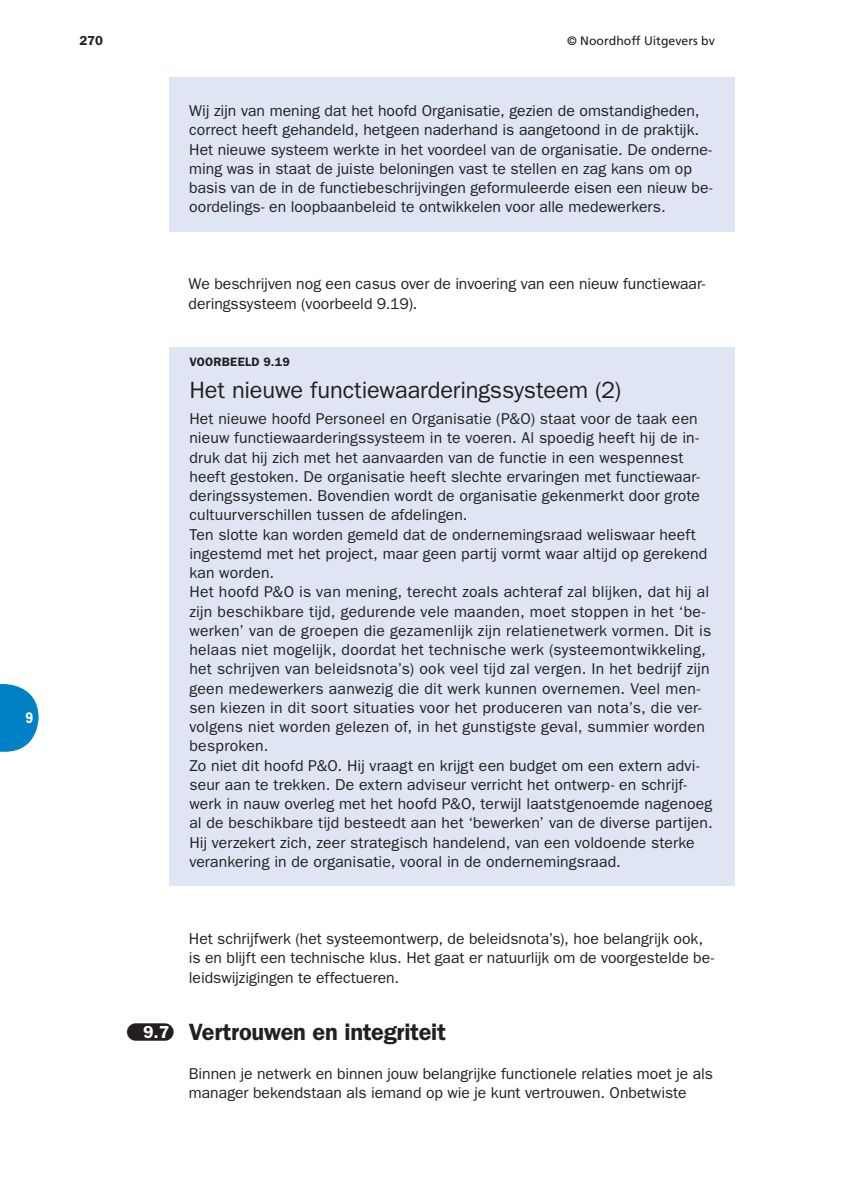
<style>
.page{position:relative;width:844px;height:1191px;background:#fff}
.page>*{position:absolute;margin:0;border:0;box-sizing:border-box;transform-origin:0 0}
.t1{font:23.62px "ITC Franklin Gothic Std";letter-spacing:-.005em;color:#231f20}
.t2{font:600 23.62px "ITC Franklin Gothic Std";letter-spacing:-.01em;color:#231f20}
.t3{font:15.75px/19.2px "ITC Franklin Gothic Std";letter-spacing:.01em;color:#231f20}
.t4{font:15.75px "ITC Franklin Gothic Std Dm Cd";color:#fff}
.t5{font:600 13.12px "ITC Franklin Gothic Std";color:#231f20}
.t6{font:12.25px "Frutiger LT Std";color:#231f20}
.t7{font:600 12.25px "ITC Franklin Gothic Std";letter-spacing:.025em;color:#231f20}
.s1{font-family:"Franklin Gothic Demi Met Pil";font-weight:400;font-size:17.5px}
.s2{font-size:17.5px;color:#fff}
</style>
<div class="page">
<svg style="left:0;top:684px;width:39px;height:67px"></svg>
<div style="left:169px;top:78px;width:565px;height:153px;background:#dfe5f3"></div>
<div style="left:169px;top:347px;width:565px;height:539px;background:#dfe5f3"></div>
<p class="t4" style="left:26px;top:711px;width:10px">9</p>
<p class="t5" style="left:79px;top:35px;width:25px">270</p>
<p class="t6" style="left:567px;top:35px;width:149px">© Noordhoff Uitgevers bv</p>
<p class="t3" style="left:189px;top:102px;width:525px">Wij zijn van mening dat het hoofd Organisatie, gezien de omstandigheden, correct heeft gehandeld, hetgeen naderhand is aangetoond in de praktijk.<br>Het nieuwe systeem werkte in het voordeel van de organisatie. De onderne&shy;ming was in staat de juiste beloningen vast te stellen en zag kans om op basis van de in de functiebeschrijvingen geformuleerde eisen een nieuw be&shy;oordelings- en loopbaanbeleid te ontwikkelen voor alle medewerkers.</p>
<p class="t3" style="left:189px;top:275px;width:518px">We beschrijven nog een casus over de invoering van een nieuw functiewaar&shy;deringssysteem (voorbeeld 9.19).</p>
<p class="t7" style="left:189px;top:357px;width:102px">VOORBEELD 9.19</p>
<h1 class="t1" style="left:189px;top:381px;width:433px">Het nieuwe functiewaarderingssysteem (2)</h1>
<p class="t3" style="left:189px;top:410px;width:524px">Het nieuwe hoofd Personeel en Organisatie (P&amp;O) staat voor de taak een nieuw functiewaarderingssysteem in te voeren. Al spoedig heeft hij de in&shy;druk dat hij zich met het aanvaarden van de functie in een wespennest heeft gestoken. De organisatie heeft slechte ervaringen met functiewaar&shy;deringssystemen. Bovendien wordt de organisatie gekenmerkt door grote cultuurverschillen tussen de afdelingen.<br>Ten slotte kan worden gemeld dat de ondernemingsraad weliswaar heeft ingestemd met het project, maar geen partij vormt waar altijd op gerekend kan worden.<br>Het hoofd P&amp;O is van mening, terecht zoals achteraf zal blijken, dat hij al zijn beschikbare tijd, gedurende vele maanden, moet stoppen in het ‘be&shy;werken’ van de groepen die gezamenlijk zijn relatienetwerk vormen. Dit is helaas niet mogelijk, doordat het technische werk (systeemontwikkeling, het schrijven van beleidsnota’s) ook veel tijd zal vergen. In het bedrijf zijn geen medewerkers aanwezig die dit werk kunnen overnemen. Veel men&shy;sen kiezen in dit soort situaties voor het produceren van nota’s, die ver&shy;volgens niet worden gelezen of, in het gunstigste geval, summier worden besproken.<br>Zo niet dit hoofd P&amp;O. Hij vraagt en krijgt een budget om een extern advi&shy;seur aan te trekken. De extern adviseur verricht het ontwerp- en schrijf&shy;werk in nauw overleg met het hoofd P&amp;O, terwijl laatstgenoemde nagenoeg al de beschikbare tijd besteedt aan het ‘bewerken’ van de diverse partijen.<br>Hij verzekert zich, zeer strategisch handelend, van een voldoende sterke verankering in de organisatie, vooral in de ondernemingsraad.</p>
<p class="t3" style="left:189px;top:930px;width:527px">Het schrijfwerk (het systeemontwerp, de beleidsnota’s), hoe belangrijk ook, is en blijft een technische klus. Het gaat er natuurlijk om de voorgestelde be&shy;leidswijzigingen te effectueren.</p>
<h1 class="t2" style="left:127px;top:1023px;width:320px"><span class="s1">§</span><span class="s2">9.7</span> Vertrouwen en integriteit</h1>
<p class="t3" style="left:189px;top:1065px;width:525px">Binnen je netwerk en binnen jouw belangrijke functionele relaties moet je als manager bekendstaan als iemand op wie je kunt vertrouwen. Onbetwiste</p>
</div>
